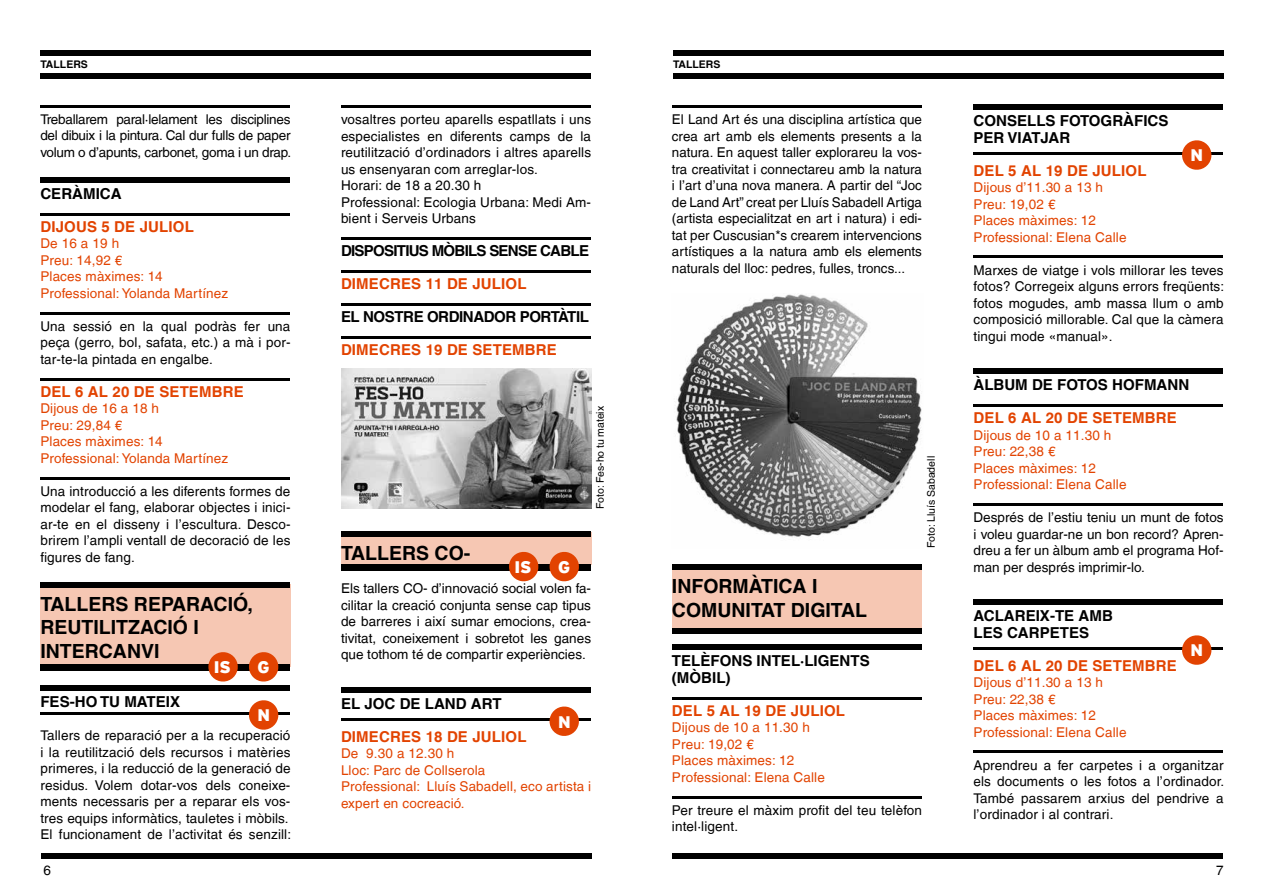
<style>
.page{position:relative;width:1263px;height:893px;background:#fff}
.page>*{position:absolute;margin:0;border:0;box-sizing:border-box;transform-origin:0 0}
.t1{font:700 19.5px/23.4px "Helvetica LT";color:#000}
.t2{font:900 16.65px "Interstate Mono";color:#fff}
.t3{font:700 15.15px/16.5px "Helvetica LT";color:#000}
.t4{font:700 15.15px "Helvetica LT";letter-spacing:-.05em;color:#000}
.t5{font:700 15.15px "Helvetica LT";letter-spacing:-.03em;color:#000}
.t6{font:700 15px "Helvetica LT";letter-spacing:.01em;color:#e24301}
.t7{font:13.5px/16.5px "Helvetica LT";letter-spacing:.01em;color:#000;text-align:justify}
.t8{font:13.5px/16.5px "Helvetica LT";letter-spacing:.01em;color:#e24301}
.t9{font:10.5px "Helvetica LT";color:#000}
.t10{font:700 10.5px "Helvetica LT";color:#000}
</style>
<div class="page">
<div style="left:42px;top:853px;width:550px;height:5px;background:#000"></div>
<div style="left:672px;top:853px;width:550px;height:5px;background:#000"></div>
<div style="left:672px;top:567px;width:249px;height:65px;background:#f6c7b3"></div>
<div style="left:341px;top:533px;width:250px;height:32px;background:#f6c7b3"></div>
<div style="left:40px;top:584px;width:250px;height:83px;background:#f6c7b3"></div>
<div style="left:40px;top:50px;width:551px;height:5px;background:#000"></div>
<div style="left:40px;top:73px;width:551px;height:5px;background:#000"></div>
<hr style="left:40px;top:105px;width:250px;height:2px;background:#000">
<div style="left:40px;top:177px;width:250px;height:5px;background:#000"></div>
<hr style="left:40px;top:213px;width:250px;height:2px;background:#000">
<hr style="left:40px;top:312px;width:250px;height:2px;background:#000">
<hr style="left:40px;top:378px;width:250px;height:2px;background:#000">
<hr style="left:40px;top:477px;width:250px;height:2px;background:#000">
<div style="left:40px;top:582px;width:250px;height:5px;background:#000"></div>
<div style="left:40px;top:664px;width:250px;height:7px;background:#000"></div>
<svg style="left:249px;top:652px;width:30px;height:30px"></svg>
<svg style="left:208px;top:652px;width:30px;height:30px"></svg>
<div style="left:40px;top:685px;width:250px;height:5px;background:#000"></div>
<hr style="left:40px;top:712px;width:250px;height:3px;background:#000">
<svg style="left:249px;top:700px;width:30px;height:30px"></svg>
<hr style="left:341px;top:105px;width:249px;height:3px;background:#000">
<hr style="left:341px;top:237px;width:249px;height:3px;background:#000">
<hr style="left:341px;top:270px;width:249px;height:3px;background:#000">
<hr style="left:341px;top:303px;width:249px;height:3px;background:#000">
<hr style="left:341px;top:336px;width:249px;height:3px;background:#000">
<div style="left:341px;top:532px;width:249px;height:5px;background:#000"></div>
<div style="left:341px;top:564px;width:249px;height:6px;background:#000"></div>
<svg style="left:548px;top:551px;width:32px;height:31px"></svg>
<svg style="left:508px;top:552px;width:32px;height:30px"></svg>
<div style="left:341px;top:687px;width:249px;height:5px;background:#000"></div>
<hr style="left:341px;top:719px;width:249px;height:2px;background:#000">
<svg style="left:548px;top:706px;width:32px;height:30px"></svg>
<div style="left:673px;top:50px;width:550px;height:5px;background:#000"></div>
<div style="left:673px;top:73px;width:550px;height:5px;background:#000"></div>
<hr style="left:672px;top:105px;width:249px;height:3px;background:#000">
<div style="left:672px;top:565px;width:249px;height:5px;background:#000"></div>
<div style="left:672px;top:628px;width:249px;height:5px;background:#000"></div>
<div style="left:672px;top:644px;width:249px;height:6px;background:#000"></div>
<hr style="left:672px;top:697px;width:249px;height:2px;background:#000">
<hr style="left:672px;top:796px;width:249px;height:2px;background:#000">
<div style="left:973px;top:104px;width:250px;height:6px;background:#000"></div>
<hr style="left:973px;top:152px;width:250px;height:3px;background:#000">
<svg style="left:1182px;top:140px;width:30px;height:30px"></svg>
<hr style="left:973px;top:256px;width:250px;height:2px;background:#000">
<div style="left:973px;top:368px;width:250px;height:6px;background:#000"></div>
<hr style="left:973px;top:404px;width:250px;height:3px;background:#000">
<hr style="left:973px;top:503px;width:250px;height:3px;background:#000">
<div style="left:973px;top:599px;width:250px;height:6px;background:#000"></div>
<hr style="left:973px;top:647px;width:250px;height:3px;background:#000">
<svg style="left:1182px;top:635px;width:30px;height:30px"></svg>
<hr style="left:973px;top:751px;width:250px;height:2px;background:#000">
<img style="left:676px;top:294px;width:246px;height:243px">
<img style="left:341px;top:368px;width:251px;height:141px">
<p class="t10" style="left:40px;top:58px;width:49px">TALLERS</p>
<p class="t7" style="left:40px;top:111px;width:252px">Treballarem paral·lelament les disciplines del dibuix i la pintura. Cal dur fulls de paper volum o d’apunts, carbonet, goma i un drap.</p>
<p class="t3" style="left:40px;top:185px;width:83px">CERÀMICA</p>
<p class="t6" style="left:40px;top:217px;width:155px">DIJOUS 5 DE JULIOL</p>
<p class="t8" style="left:40px;top:235px;width:189px">De 16 a 19 h<br>Preu: 14,92 €<br>Places màximes: 14<br>Professional: Yolanda Martínez</p>
<p class="t7" style="left:40px;top:318px;width:252px">Una sessió en la qual podràs fer una peça (gerro, bol, safata, etc.) a mà i por&shy;tar-te-la pintada en engalbe.</p>
<p class="t6" style="left:40px;top:382px;width:205px">DEL 6 AL 20 DE SETEMBRE</p>
<p class="t8" style="left:40px;top:400px;width:189px">Dijous de 16 a 18 h<br>Preu: 29,84 €<br>Places màximes: 14<br>Professional: Yolanda Martínez</p>
<p class="t7" style="left:40px;top:483px;width:252px">Una introducció a les diferents formes de modelar el fang, elaborar objectes i inici&shy;ar-te en el disseny i l’escultura. Desco&shy;brirem l’ampli ventall de decoració de les figures de fang.</p>
<h1 class="t1" style="left:40px;top:592px;width:214px">TALLERS REPARACIÓ,<br>REUTILITZACIÓ I<br>INTERCANVI</h1>
<p class="t2" style="left:214px;top:658px;width:19px">IS</p>
<p class="t2" style="left:257px;top:658px;width:14px">G</p>
<p class="t3" style="left:40px;top:693px;width:141px">FES-HO TU MATEIX</p>
<p class="t2" style="left:257px;top:706px;width:14px">N</p>
<p class="t7" style="left:40px;top:727px;width:252px;text-align:left">Tallers de reparació per a la recuperació i la reutilització dels recursos i matèries primeres, i la reducció de la generació de residus. Volem dotar-vos dels coneixe&shy;ments necessaris per a reparar els vos&shy;tres equips informàtics, tauletes i mòbils.<br>El funcionament de l’activitat és senzill:</p>
<p class="t7" style="left:341px;top:111px;width:252px;text-align:left">vosaltres porteu aparells espatllats i uns especialistes en diferents camps de la reutilització d’ordinadors i altres aparells us ensenyaran com arreglar-los.<br>Horari: de 18 a 20.30 h<br>Professional: Ecologia Urbana: Medi Am&shy;bient i Serveis Urbans</p>
<p class="t4" style="left:341px;top:242px;width:250px">DISPOSITIUS MÒBILS SENSE CABLE</p>
<p class="t6" style="left:341px;top:275px;width:187px">DIMECRES 11 DE JULIOL</p>
<p class="t5" style="left:341px;top:308px;width:249px">EL NOSTRE ORDINADOR PORTÀTIL</p>
<p class="t6" style="left:341px;top:341px;width:22px">DIMECRES</p>
<p class="t6" style="left:426px;top:341px;width:59px">19 DE SETEMBRE</p>
<p class="t9" style="left:594px;top:509px;width:104px;rotate:-90deg">Foto: Fes-ho tu mateix</p>
<h1 class="t1" style="left:341px;top:541px;width:131px">TALLERS CO-</h1>
<p class="t2" style="left:514px;top:558px;width:19px">IS</p>
<p class="t2" style="left:558px;top:558px;width:14px">G</p>
<p class="t7" style="left:341px;top:580px;width:252px">Els tallers CO- d’innovació social volen fa&shy;cilitar la creació conjunta sense cap tipus de barreres i així sumar emocions, crea&shy;tivitat, coneixement i sobretot les ganes que tothom té de compartir experiències.</p>
<p class="t3" style="left:341px;top:695px;width:162px">EL JOC DE LAND ART</p>
<p class="t2" style="left:558px;top:712px;width:14px">N</p>
<p class="t6" style="left:341px;top:727px;width:187px">DIMECRES 18 DE JULIOL</p>
<p class="t8" style="left:341px;top:745px;width:252px">De 9.30 a 12.30 h<br>Lloc: Parc de Collserola<br>Professional: Lluís Sabadell, eco artista i expert en cocreació.</p>
<p class="t10" style="left:673px;top:58px;width:49px">TALLERS</p>
<p class="t7" style="left:672px;top:111px;width:252px">El Land Art és una disciplina artística que crea art amb els elements presents a la natura. En aquest taller explorareu la vos&shy;tra creativitat i connectareu amb la natura i l’art d’una nova manera. A partir del “Joc de Land Art” creat per Lluís Sabadell Artiga (artista especialitzat en art i natura) i edi&shy;tat per Cuscusian*s crearem intervencions artístiques a la natura amb els elements naturals del lloc: pedres, fulles, troncs...</p>
<p class="t9" style="left:925px;top:548px;width:93px;rotate:-90deg">Foto: Lluís Sabadell</p>
<h1 class="t1" style="left:672px;top:574px;width:197px">INFORMÀTICA I<br>COMUNITAT DIGITAL</h1>
<p class="t3" style="left:672px;top:652px;width:199px">TELÈFONS INTEL·LIGENTS (MÒBIL)</p>
<p class="t6" style="left:672px;top:701px;width:175px">DEL 5 AL 19 DE JULIOL</p>
<p class="t8" style="left:672px;top:719px;width:154px">Dijous de 10 a 11.30 h<br>Preu: 19,02 €<br>Places màximes: 12<br>Professional: Elena Calle</p>
<p class="t7" style="left:672px;top:802px;width:252px">Per treure el màxim profit del teu telèfon intel·ligent.</p>
<p class="t3" style="left:973px;top:112px;width:196px">CONSELLS FOTOGRÀFICS<br>PER VIATJAR</p>
<p class="t2" style="left:1190px;top:146px;width:14px">N</p>
<p class="t6" style="left:973px;top:161px;width:175px">DEL 5 AL 19 DE JULIOL</p>
<p class="t8" style="left:973px;top:179px;width:154px">Dijous d’11.30 a 13 h<br>Preu: 19,02 €<br>Places màximes: 12<br>Professional: Elena Calle</p>
<p class="t7" style="left:973px;top:262px;width:252px">Marxes de viatge i vols millorar les teves fotos? Corregeix alguns errors freqüents: fotos mogudes, amb massa llum o amb composició millorable. Cal que la càmera tingui mode «manual».</p>
<p class="t3" style="left:973px;top:376px;width:217px">ÀLBUM DE FOTOS HOFMANN</p>
<p class="t6" style="left:973px;top:409px;width:205px">DEL 6 AL 20 DE SETEMBRE</p>
<p class="t8" style="left:973px;top:427px;width:154px">Dijous de 10 a 11.30 h<br>Preu: 22,38 €<br>Places màximes: 12<br>Professional: Elena Calle</p>
<p class="t7" style="left:973px;top:509px;width:252px">Després de l’estiu teniu un munt de fotos i voleu guardar-ne un bon record? Apren&shy;dreu a fer un àlbum amb el programa Hof&shy;man per després imprimir-lo.</p>
<p class="t3" style="left:973px;top:607px;width:141px">ACLAREIX-TE AMB<br>LES CARPETES</p>
<p class="t2" style="left:1190px;top:641px;width:14px">N</p>
<p class="t6" style="left:973px;top:656px;width:205px">DEL 6 AL 20 DE SETEMBRE</p>
<p class="t8" style="left:973px;top:674px;width:154px">Dijous d’11.30 a 13 h<br>Preu: 22,38 €<br>Places màximes: 12<br>Professional: Elena Calle</p>
<p class="t7" style="left:973px;top:757px;width:252px">Aprendreu a fer carpetes i a organitzar els documents o les fotos a l’ordinador.<br>També passarem arxius del pendrive a l’ordinador i al contrari.</p>
<p class="t7" style="left:44px;top:862px;width:9px">6</p>
<p class="t7" style="left:1216px;top:862px;width:9px">7</p>
</div>
